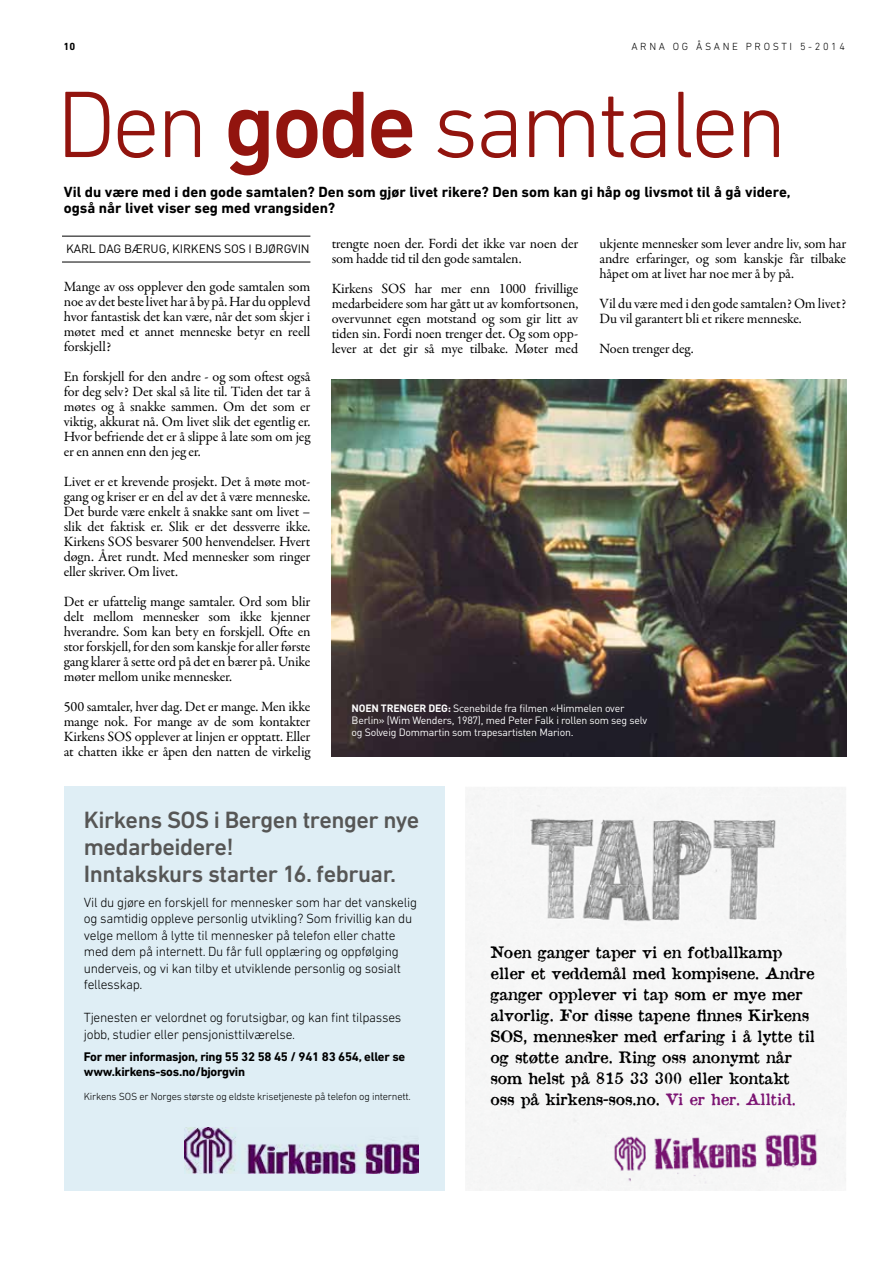
<style>
.page{position:relative;width:893px;height:1263px;background:#fff}
.page>*{position:absolute;margin:0;border:0;box-sizing:border-box;transform-origin:0 0}
.t1{font:300 96px "DIN Next LT Pro";letter-spacing:-.04em;color:#92140e}
.t2{font:500 24px/27px "DIN Next LT Pro";letter-spacing:-.02em;color:#565655}
.t3{font:15.45px/21px "Attic";color:#000}
.t4{font:700 15px/16.5px "DIN Next LT Pro";color:#000}
.t5{font:14.25px/15px "Garamond Premr Pro";letter-spacing:-.015em;color:#000;text-align:justify}
.t6{font:300 13.5px/16.5px "DIN Next LT Pro";letter-spacing:-.02em;color:#000}
.t7{font:700 12.75px/15px "DIN Next LT Pro";letter-spacing:-.02em;color:#000}
.t8{font:12px "DIN";letter-spacing:-.01em;color:#000}
.t9{font:10.5px/12px "DIN";letter-spacing:-.02em;color:#fff}
.t10{font:300 10.5px "DIN Next LT Pro";letter-spacing:-.02em;color:#000}
.t11{font:300 10.5px "DIN Next LT Pro";letter-spacing:.25em;color:#000}
.t12{font:700 10.5px "DIN Next LT Pro";color:#000}
.s1{font-weight:500}
.s2{font-weight:700}
.s3{color:#7c1473}
</style>
<div class="page">
<svg style="left:846px;top:379px;width:1px;height:378px"></svg>
<hr style="left:62px;top:236px;width:248px;height:1px;background:#000">
<hr style="left:62px;top:262px;width:248px;height:1px;background:#000">
<div style="left:64px;top:787px;width:380px;height:404px;background:#dfeef5"></div>
<img style="left:185px;top:1128px;width:233px;height:46px">
<img style="left:513px;top:795px;width:285px;height:135px">
<img style="left:605px;top:1129px;width:221px;height:58px">
<img style="left:332px;top:379px;width:514px;height:378px">
<p class="t12" style="left:64px;top:41px;width:13px">10</p>
<p class="t11" style="left:631px;top:41px;width:215px">ARNA OG ÅSANE PROSTI 5-2014</p>
<h1 class="t1" style="left:56px;top:69px;width:732px">Den <span class="s1">gode</span> samtalen</h1>
<p class="t4" style="left:64px;top:184px;width:728px">Vil du være med i den gode samtalen? Den som gjør livet rikere? Den som kan gi håp og livsmot til å gå videre, også når livet viser seg med vrangsiden?</p>
<p class="t8" style="left:66px;top:241px;width:41px">Kar l Dag</p>
<p class="t8" style="left:124px;top:241px;width:28px">Bærug</p>
<p class="t8" style="left:166px;top:241px;width:22px">, Kirkens</p>
<p class="t8" style="left:224px;top:241px;width:46px">SOS i Bjørgvin</p>
<p class="t5" style="left:332px;top:236px;width:248px">trengte noen der. Fordi det ikke var noen der som hadde tid til den gode samtalen.</p>
<p class="t5" style="left:332px;top:281px;width:248px">Kirkens SOS har mer enn 1000 frivillige medarbeidere som har gått ut av komfortsonen, overvunnet egen motstand og som gir litt av tiden sin. Fordi noen trenger det. Og som opp&shy;lever at det gir så mye tilbake. Møter med</p>
<p class="t5" style="left:600px;top:236px;width:248px">ukjente mennesker som lever andre liv, som har andre erfaringer, og som kanskje får tilbake håpet om at livet har noe mer å by på.</p>
<p class="t5" style="left:600px;top:296px;width:248px">Vil du være med i den gode samtalen? Om livet?<br>Du vil garantert bli et rikere menneske.</p>
<p class="t5" style="left:600px;top:341px;width:96px">Noen trenger deg.</p>
<p class="t5" style="left:64px;top:280px;width:248px">Mange av oss opplever den gode samtalen som noe av det beste livet har å by på. Har du opplevd hvor fantastisk det kan være, når det som skjer i møtet med et annet menneske betyr en reell forskjell?</p>
<p class="t5" style="left:64px;top:370px;width:248px">En forskjell for den andre - og som oftest også for deg selv? Det skal så lite til. Tiden det tar å møtes og å snakke sammen. Om det som er viktig, akkurat nå. Om livet slik det egentlig er.<br>Hvor befriende det er å slippe å late som om jeg er en annen enn den jeg er.</p>
<p class="t5" style="left:64px;top:475px;width:248px">Livet er et krevende prosjekt. Det å møte mot&shy;gang og kriser er en del av det å være menneske.<br>Det burde være enkelt å snakke sant om livet – slik det faktisk er. Slik er det dessverre ikke.<br>Kirkens SOS besvarer 500 henvendelser. Hvert døgn. Året rundt. Med mennesker som ringer eller skriver. Om livet.</p>
<p class="t5" style="left:64px;top:595px;width:248px">Det er ufattelig mange samtaler. Ord som blir delt mellom mennesker som ikke kjenner hverandre. Som kan bety en forskjell. Ofte en stor forskjell, for den som kanskje for aller første gang klarer å sette ord på det en bærer på. Unike møter mellom unike mennesker.</p>
<p class="t5" style="left:64px;top:700px;width:248px">500 samtaler, hver dag. Det er mange. Men ikke mange nok. For mange av de som kontakter Kirkens SOS opplever at linjen er opptatt. Eller at chatten ikke er åpen den natten de virkelig</p>
<p class="t9" style="left:352px;top:702px;width:297px"><span class="s2">NOEN TRENGER DEG:</span> Scenebilde fra filmen «H immelen over<br>Berlin» (Wim Wenders, 1987), med Peter Falk i rollen som seg selv og Solveig Dommartin som trapesartisten Marion.</p>
<h2 class="t2" style="left:84px;top:806px;width:337px">Kirkens SOS i Bergen trenger nye medarbeidere!<br>Inntakskurs starter 16. februar.</h2>
<p class="t6" style="left:84px;top:894px;width:335px">Vil du gjøre en forskjell for mennesker som har det vanskelig og samtidig oppleve personlig utvikling? Som frivillig kan du velge mellom å lytte til mennesker på telefon eller chatte med dem på internett. Du får full opplæring og oppfølging underveis, og vi kan tilby et utviklende personlig og sosialt fellesskap.</p>
<p class="t6" style="left:84px;top:1009px;width:319px">Tjenesten er velordnet og forutsigbar, og kan fint tilpasses jobb, studier eller pensjonisttilværelse.</p>
<p class="t7" style="left:84px;top:1049px;width:323px">For mer informasjon, ring 55 32 58 45 / 941 83 654, eller se www.kirkens-sos.no/bjorgvin</p>
<p class="t10" style="left:84px;top:1091px;width:329px">Kirkens SOS er Norges største og eldste krisetjeneste på telefon og internett.</p>
<p class="t3" style="left:491px;top:941px;width:326px">Noen ganger taper vi en fotballkamp eller et veddemål med kompisene. Andre ganger opplever vi tap som er mye mer alvorlig. For disse tapene finnes Kirkens SOS, mennesker med erfaring i å lytte til og støtte andre. Ring oss anonymt når som helst på 815 33 300 eller kontakt oss på kirkens-sos.no. <span class="s3">Vi er her. Alltid.</span></p>
</div>
